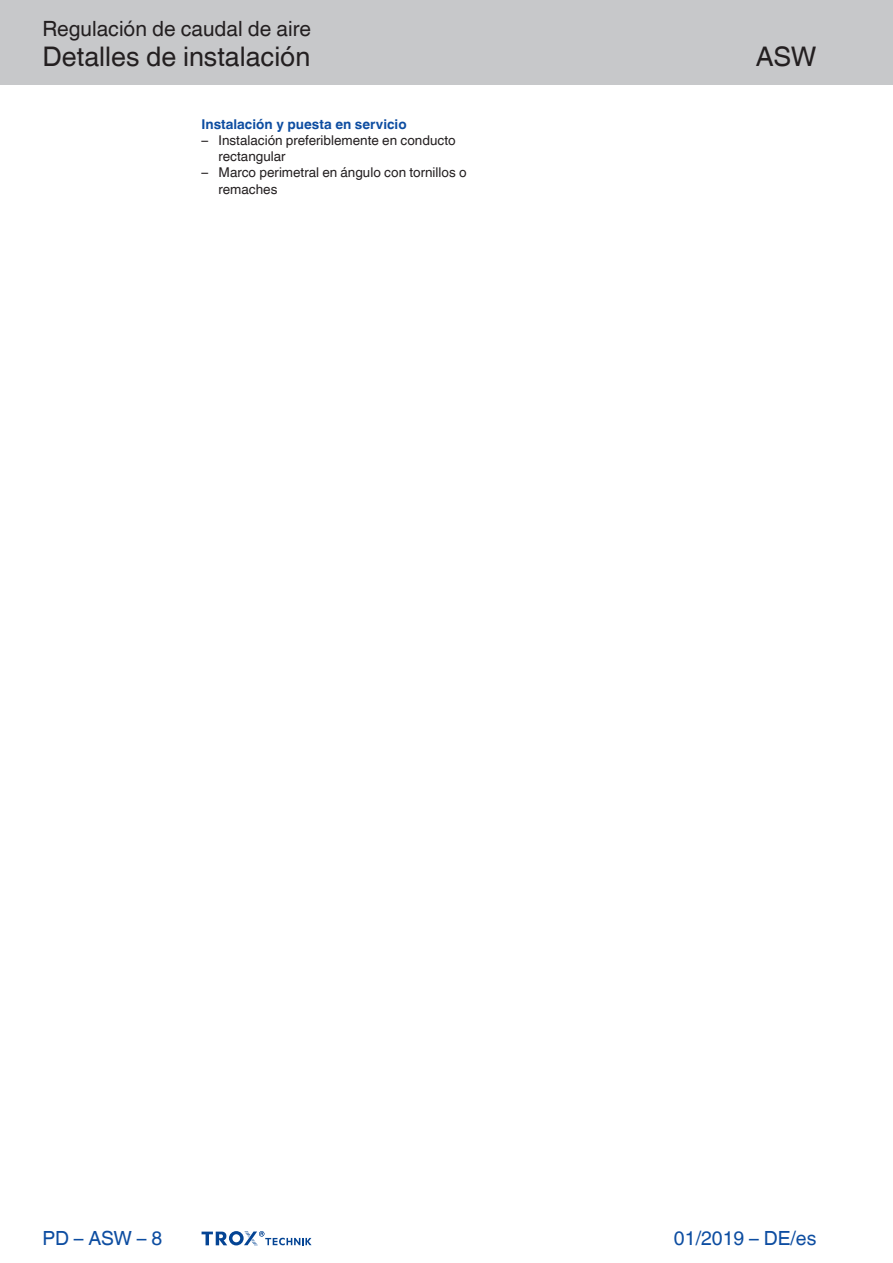
<style>
.page{position:relative;width:893px;height:1263px;background:#fff}
.page>*{position:absolute;margin:0;border:0;box-sizing:border-box;transform-origin:0 0}
.Navigation_2{font:27px "TROX Helvetica";color:#231f20}
.Navigation_3{font:27px "TROX Helvetica";color:#231f20}
.Navigation_1{font:21px "TROX Helvetica";color:#231f20}
.date{font:19.5px "TROX Helvetica";color:#0d4da1}
.pagina_li-re{font:19.5px "TROX Helvetica";color:#0d4da1}
.descr_txt_section_li{font:13.5px/16.2px "TROX Helvetica";color:#231f20}
.descr_txt_section_ti{font:700 13.5px "TROX Helvetica";color:#0d4da1}
</style>
<div class="page">
<div style="left:0;top:0;width:893px;height:85px;background:#c7c8ca"></div>
<svg style="left:202px;top:1231px;width:110px;height:15px"></svg>
<p class="Navigation_1" style="left:43px;top:17px;width:270px">Regulación de caudal de aire</p>
<p class="Navigation_2" style="left:43px;top:41px;width:269px">Detalles de instalación</p>
<p class="descr_txt_section_ti" style="left:202px;top:116px;width:207px">Instalación y puesta en servicio</p>
<p class="descr_txt_section_li" style="left:219px;top:132px;width:239px;text-indent:-17px">– Instalación preferiblemente en conducto rectangular</p>
<p class="descr_txt_section_li" style="left:219px;top:165px;width:250px;text-indent:-17px">– Marco perimetral en ángulo con tornillos o remaches</p>
<p class="Navigation_3" style="left:756px;top:41px;width:62px">ASW</p>
<p class="pagina_li-re" style="left:43px;top:1227px;width:121px">PD – ASW – 8</p>
<p class="date" style="left:674px;top:1227px;width:144px">01/2019 – DE/es</p>
</div>
